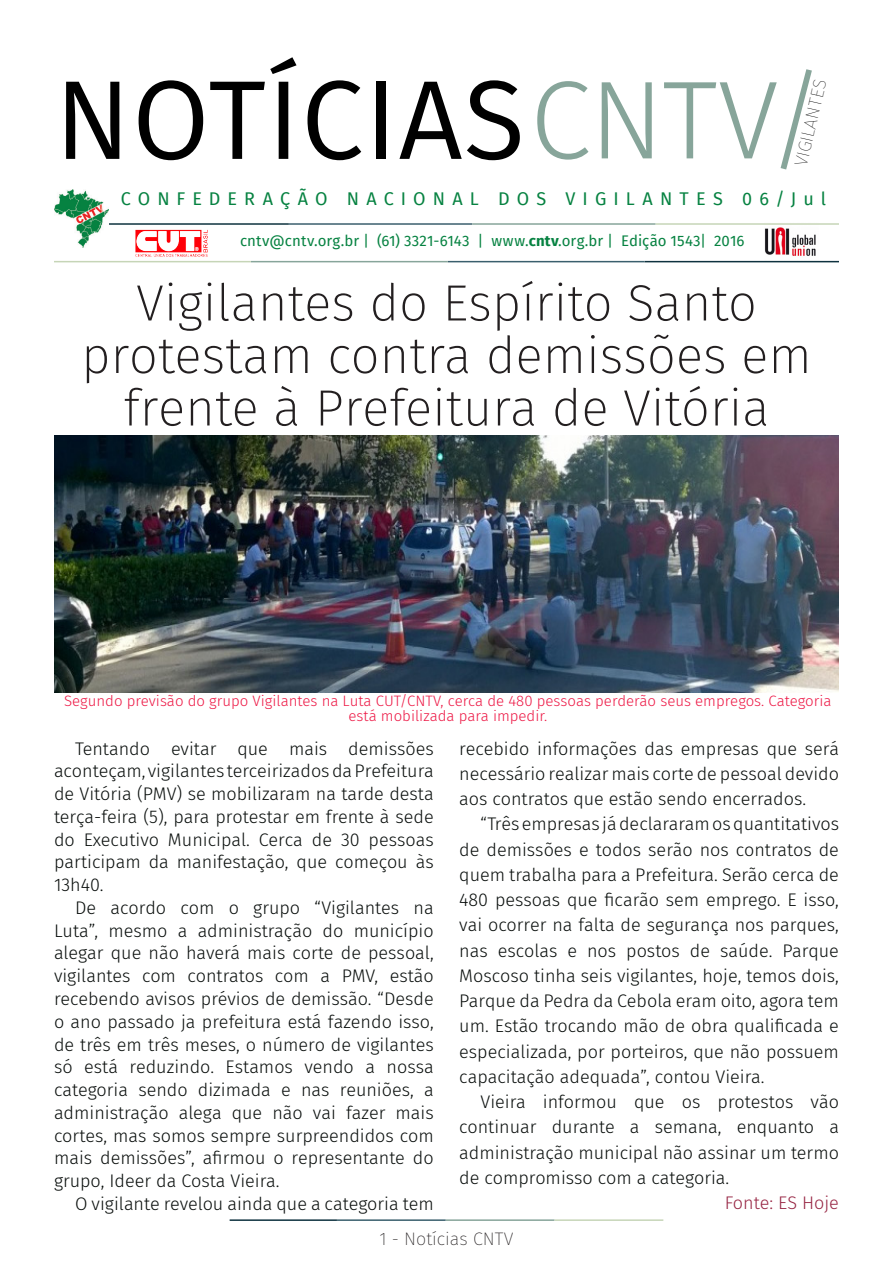
<style>
.page{position:relative;width:893px;height:1263px;background:#fff}
.page>*{position:absolute;margin:0;border:0;box-sizing:border-box;transform-origin:0 0}
.t1{font:112.2px "Fira Sans";letter-spacing:.01em;color:#000}
.t2{font:200 51px/52.5px "Fira Sans";color:#231f20;text-align:center}
.t3{font:300 18.15px/22.8px "Fira Sans";color:#080d0b;text-align:justify}
.t4{font:300 18.15px "Fira Sans";color:#972543}
.t5{font:18px "Fira Sans";letter-spacing:.395em;color:#068241}
.t6{font:200 18px "Fira Sans";color:#231f20}
.t7{font:100 18px "Fira Sans";color:#000001}
.t8{font:300 15px/15px "Fira Sans";color:#ed1845;text-align:center}
.t9{font:15px "Fira Sans";letter-spacing:.005em;color:#068241}
.s1{font-weight:300;font-size:111px;color:#87a59a}
.s2{font-weight:700}
</style>
<div class="page">
<hr style="left:230px;top:1219px;width:107px;height:2px;background:#0e323f">
<hr style="left:337px;top:1219px;width:109px;height:2px;background:#3a5f6d">
<hr style="left:446px;top:1219px;width:109px;height:2px;background:#87a59a">
<hr style="left:555px;top:1219px;width:108px;height:2px;background:#c6d5b7">
<img style="left:135px;top:229px;width:73px;height:28px">
<img style="left:764px;top:227px;width:54px;height:34px">
<hr style="left:108px;top:223px;width:181px;height:2px;background:#0e323f">
<hr style="left:289px;top:223px;width:183px;height:2px;background:#3a5f6d">
<hr style="left:472px;top:223px;width:184px;height:2px;background:#87a59a">
<hr style="left:656px;top:223px;width:183px;height:2px;background:#c6d5b7">
<hr style="left:645px;top:261px;width:194px;height:1px;background:#0e323f">
<hr style="left:448px;top:261px;width:197px;height:1px;background:#3a5f6d">
<hr style="left:251px;top:261px;width:197px;height:1px;background:#87a59a">
<hr style="left:54px;top:261px;width:197px;height:1px;background:#c6d5b7">
<img style="left:54px;top:190px;width:54px;height:57px">
<img style="left:54px;top:436px;width:785px;height:256px">
<p class="t1" style="left:55px;top:36px;width:772px">NOTÍCIAS<span class="s1">CNTV/</span></p>
<p class="t7" style="left:788px;top:163px;width:90px;rotate:-77deg">VIGILANTES</p>
<p class="t5" style="left:121px;top:185px;width:707px">CONFEDERAÇÃO NACIONAL DOS VIGILANTES 06/Jul</p>
<p class="t9" style="left:240px;top:230px;width:506px">cntv@cntv.org.br | (61) 3321-6143 | www.<span class="s2">cntv</span>.org.br | Edição 1543| 2016</p>
<p class="t2" style="left:81px;top:276px;width:732px">Vigilantes do Espírito Santo protestam contra demissões em frente à Prefeitura de Vitória</p>
<p class="t8" style="left:64px;top:694px;width:769px">Segundo previsão do grupo Vigilantes na Luta CUT/CNTV, cerca de 480 pessoas perderão seus empregos. Categoria está mobilizada para impedir.</p>
<p class="t3" style="left:54px;top:737px;width:381px;text-indent:21px">Tentando evitar que mais demissões aconteçam, vigilantes terceirizados da Prefeitura de Vitória (PMV) se mobilizaram na tarde desta terça-feira (5), para protestar em frente à sede do Executivo Municipal. Cerca de 30 pessoas participam da manifestação, que começou às 13h40.</p>
<p class="t3" style="left:54px;top:896px;width:381px;text-indent:21px">De acordo com o grupo “Vigilantes na Luta”, mesmo a administração do município alegar que não haverá mais corte de pessoal, vigilantes com contratos com a PMV, estão recebendo avisos prévios de demissão. “Desde o ano passado ja prefeitura está fazendo isso, de três em três meses, o número de vigilantes só está reduzindo. Estamos vendo a nossa categoria sendo dizimada e nas reuniões, a administração alega que não vai fazer mais cortes, mas somos sempre surpreendidos com mais demissões”, afirmou o representante do grupo, Ideer da Costa Vieira.</p>
<p class="t3" style="left:75px;top:1192px;width:360px">O vigilante revelou ainda que a categoria tem</p>
<p class="t3" style="left:459px;top:736px;width:381px;line-height:25.2px">recebido informações das empresas que será necessário realizar mais corte de pessoal devido aos contratos que estão sendo encerrados.</p>
<p class="t3" style="left:459px;top:811px;width:381px;line-height:25.2px;text-indent:21px">“Três empresas já declararam os quantitativos de demissões e todos serão nos contratos de quem trabalha para a Prefeitura. Serão cerca de 480 pessoas que ficarão sem emprego. E isso, vai ocorrer na falta de segurança nos parques, nas escolas e nos postos de saúde. Parque Moscoso tinha seis vigilantes, hoje, temos dois, Parque da Pedra da Cebola eram oito, agora tem um. Estão trocando mão de obra qualificada e especializada, por porteiros, que não possuem capacitação adequada”, contou Vieira.</p>
<p class="t3" style="left:459px;top:1089px;width:381px;line-height:25.2px;text-indent:21px">Vieira informou que os protestos vão continuar durante a semana, enquanto a administração municipal não assinar um termo de compromisso com a categoria.</p>
<p class="t4" style="left:725px;top:1190px;width:116px">Fonte: ES Hoje</p>
<p class="t6" style="left:380px;top:1226px;width:135px">1 - Notícias CNTV</p>
</div>
